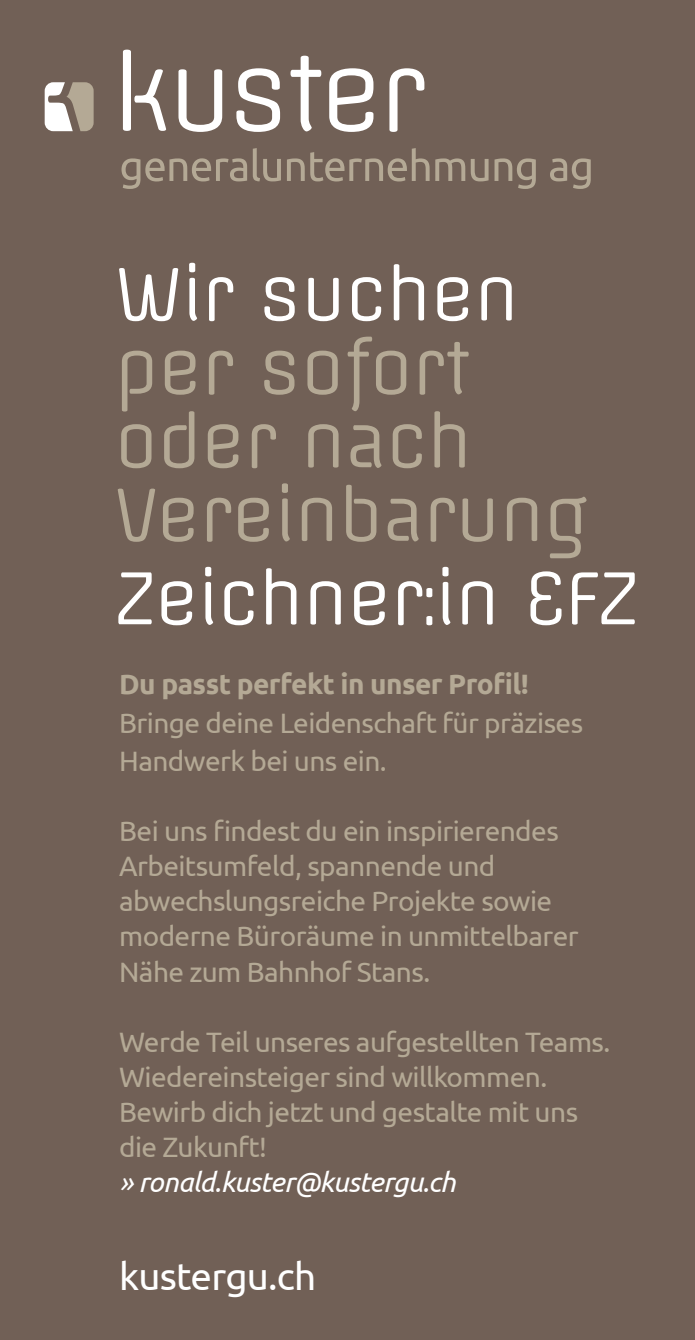
<style>
.page{position:relative;width:695px;height:1340px;background:#fff}
.page>*{position:absolute;margin:0;border:0;box-sizing:border-box;transform-origin:0 0}
.t1{font:70px/73.5px "Offside";letter-spacing:-.02em;color:#b4a995}
.t2{font:70px "Offside";letter-spacing:-.02em;color:#fff}
.t3{font:38.5px "Ubuntu";letter-spacing:-.02em;color:#fff}
.t4{font:28px/35px "Ubuntu";letter-spacing:-.02em;color:#b4a995}
.t5{font:700 28px "Ubuntu";letter-spacing:-.02em;color:#b4a995}
.t6{font:italic 28px "Ubuntu";letter-spacing:-.02em;color:#fff}
</style>
<div class="page">
<div style="left:0;top:0;width:694px;height:1339px;background:#716056"></div>
<svg style="left:45px;top:82px;width:49px;height:49px"></svg>
<svg style="left:123px;top:50px;width:43px;height:81px"></svg>
<svg style="left:178px;top:69px;width:44px;height:63px"></svg>
<svg style="left:236px;top:68px;width:44px;height:64px"></svg>
<svg style="left:290px;top:56px;width:31px;height:75px"></svg>
<svg style="left:329px;top:68px;width:44px;height:64px"></svg>
<svg style="left:389px;top:68px;width:35px;height:64px"></svg>
<svg style="left:121px;top:158px;width:126px;height:31px"></svg>
<svg style="left:253px;top:148px;width:28px;height:33px"></svg>
<svg style="left:287px;top:148px;width:142px;height:33px"></svg>
<svg style="left:435px;top:158px;width:53px;height:23px"></svg>
<svg style="left:494px;top:158px;width:41px;height:31px"></svg>
<svg style="left:550px;top:158px;width:40px;height:31px"></svg>
<h1 class="t2" style="left:114px;top:250px;width:406px">Wir suchen</h1>
<h1 class="t1" style="left:114px;top:331px;width:476px">per sofort oder nach<br>Vereinbarung</h1>
<h1 class="t2" style="left:114px;top:554px;width:526px">Zeichner:in EFZ</h1>
<p class="t5" style="left:119px;top:667px;width:411px">Du passt perfekt in unser Profil!</p>
<p class="t4" style="left:119px;top:702px;width:465px;line-height:38.5px">Bringe deine Leidenschaft für präzises<br>Handwerk bei uns ein.</p>
<p class="t4" style="left:119px;top:813px;width:461px">Bei uns findest du ein inspirierendes Arbeitsumfeld, spannende und abwechslungsreiche Projekte sowie moderne Büroräume in unmittelbarer Nähe zum Bahnhof Stans.</p>
<p class="t4" style="left:119px;top:1023px;width:492px">Werde Teil unseres aufgestellten Teams.<br>Wiedereinsteiger sind willkommen.<br>Bewirb dich jetzt und gestalte mit uns die Zukunft!</p>
<p class="t6" style="left:119px;top:1164px;width:338px">» ronald.kuster@kustergu.ch</p>
<h2 class="t3" style="left:119px;top:1253px;width:198px">kustergu.ch</h2>
</div>
